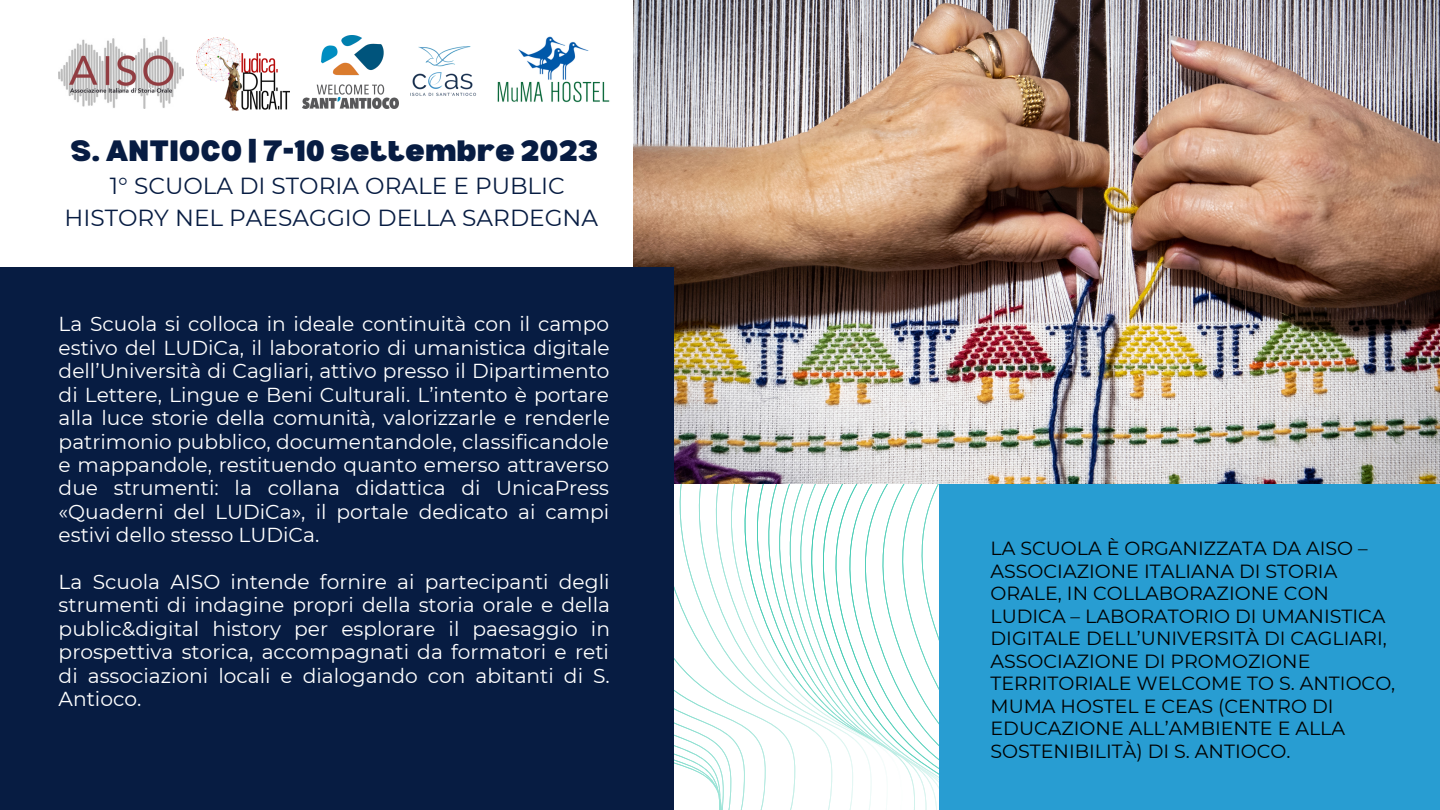
<style>
.page{position:relative;width:1440px;height:810px;background:#fff}
.page>*{position:absolute;margin:0;border:0;box-sizing:border-box;transform-origin:0 0}
.t1{font:900 28.8px "Bernoru";color:#071c42}
.t2{font:23.2px/32.1px "Montserrat";color:#071c42;text-align:center}
.t3{font:20.2px/23.4px "Montserrat";color:#fff;text-align:justify}
.t4{font:19px/22.5px "Montserrat";color:#000}
</style>
<div class="page">
<svg style="left:673px;top:484px;width:69px;height:326px"></svg>
<svg style="left:742px;top:484px;width:67px;height:326px"></svg>
<svg style="left:809px;top:484px;width:12px;height:255px"></svg>
<svg style="left:821px;top:484px;width:119px;height:326px"></svg>
<div style="left:940px;top:459px;width:500px;height:351px;background:#289dd2"></div>
<img style="left:634px;top:0;width:806px;height:484px">
<div style="left:0;top:267px;width:673px;height:543px;background:#071c42"></div>
<img style="left:497px;top:36px;width:113px;height:67px">
<img style="left:410px;top:46px;width:67px;height:50px">
<img style="left:197px;top:37px;width:93px;height:74px">
<img style="left:302px;top:35px;width:96px;height:74px">
<img style="left:59px;top:36px;width:125px;height:73px">
<p class="t1" style="left:71px;top:134px;width:529px">S. ANTIOCO | 7-10 settembre 2023</p>
<p class="t2" style="left:65px;top:169px;width:535px">1° SCUOLA DI STORIA ORALE E PUBLIC<br>HISTORY NEL PAESAGGIO DELLA SARDEGNA</p>
<p class="t3" style="left:59px;top:313px;width:553px">La Scuola si colloca in ideale continuità con il campo estivo del LUDiCa, il laboratorio di umanistica digitale dell’Università di Cagliari, attivo presso il Dipartimento di Lettere, Lingue e Beni Culturali. L’intento è portare alla luce storie della comunità, valorizzarle e renderle patrimonio pubblico, documentandole, classificandole e mappandole, restituendo quanto emerso attraverso due strumenti: la collana didattica di UnicaPress «Quaderni del LUDiCa», il portale dedicato ai campi estivi dello stesso LUDiCa.</p>
<p class="t3" style="left:59px;top:570px;width:553px">La Scuola AISO intende fornire ai partecipanti degli strumenti di indagine propri della storia orale e della public&amp;digital history per esplorare il paesaggio in prospettiva storica, accompagnati da formatori e reti di associazioni locali e dialogando con abitanti di S.<br>Antioco.</p>
<p class="t4" style="left:991px;top:537px;width:406px">LA SCUOLA È ORGANIZZATA DA AISO –<br>ASSOCIAZIONE ITALIANA DI STORIA<br>ORALE, IN COLLABORAZIONE CON<br>LUDICA – LABORATORIO DI UMANISTICA<br>DIGITALE DELL’UNIVERSITÀ DI CAGLIARI,<br>ASSOCIAZIONE DI PROMOZIONE<br>TERRITORIALE WELCOME TO S. ANTIOCO,<br>MUMA HOSTEL E CEAS (CENTRO DI<br>EDUCAZIONE ALL’AMBIENTE E ALLA<br>SOSTENIBILITÀ) DI S. ANTIOCO.</p>
</div>
